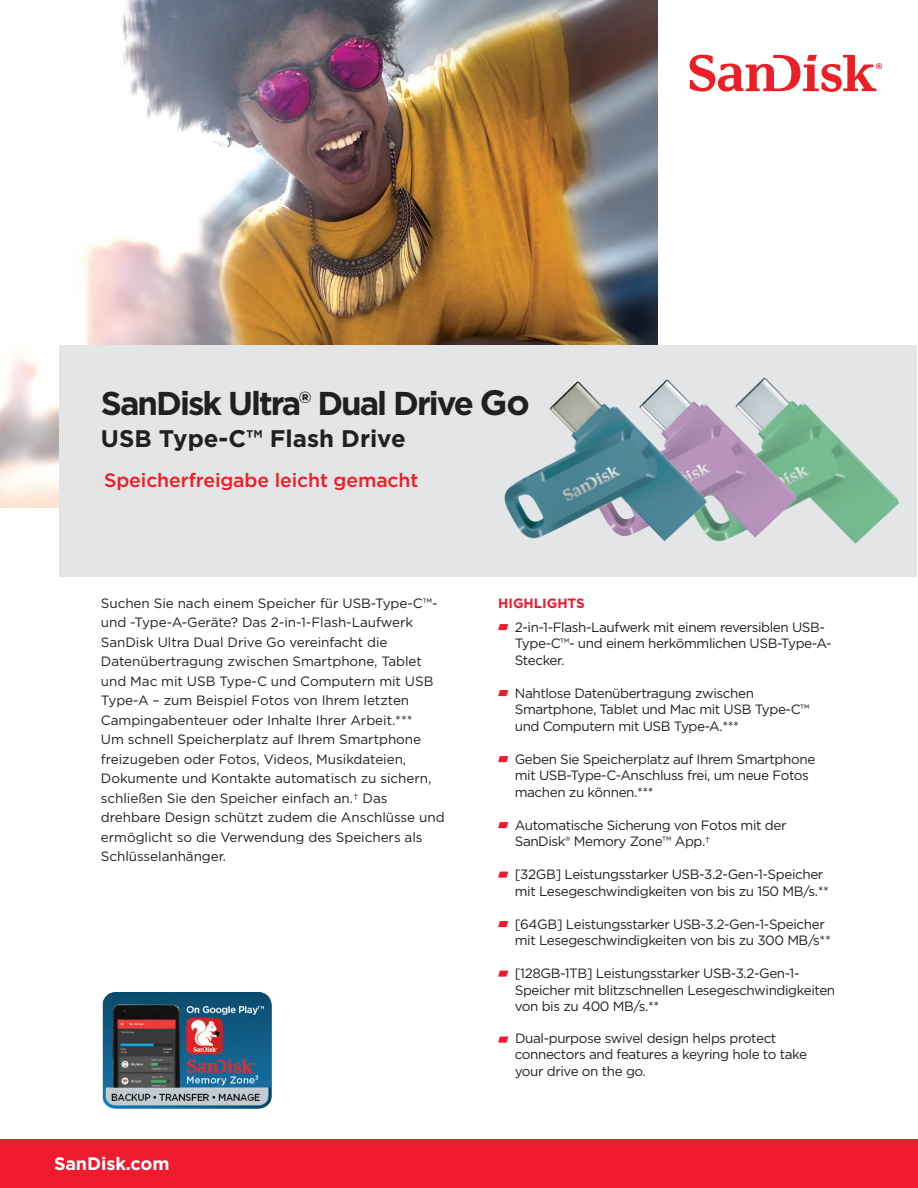
<style>
.page{position:relative;width:918px;height:1188px;background:#fff}
.page>*{position:absolute;margin:0;border:0;box-sizing:border-box;transform-origin:0 0}
.t1{font:700 33px "Gotham";letter-spacing:-.06em;color:#231f20}
.t2{font:700 24px "Gotham";color:#231f20}
.Front_Subhead_title{font:500 19.35px "Gotham";letter-spacing:-.005em;color:#ee1d23}
.t3{font:700 18px "Gotham";letter-spacing:-.005em;color:#fff}
.Body-text_run{font:13.5px/16.5px "Gotham";letter-spacing:-.03em;color:#231f20}
.Body-text_run-2{font:13.5px/19.5px "Gotham";letter-spacing:-.005em;color:#231f20}
.t4{font:700 13.5px "Gotham";color:#ee1a2e}
.s1{font-size:35.25px}
.s2{font-weight:300}
</style>
<div class="page">
<img style="left:0;top:0;width:657px;height:508px">
<div style="left:0;top:1139px;width:918px;height:49px;background:#ee1a2e"></div>
<div style="left:59px;top:345px;width:858px;height:232px;background:#e4e5e7"></div>
<img style="left:805px;top:404px;width:94px;height:140px">
<img style="left:718px;top:377px;width:87px;height:165px">
<img style="left:504px;top:379px;width:214px;height:163px">
<svg style="left:498px;top:624px;width:10px;height:6px"></svg>
<svg style="left:498px;top:690px;width:10px;height:6px"></svg>
<svg style="left:498px;top:756px;width:10px;height:6px"></svg>
<svg style="left:498px;top:822px;width:10px;height:6px"></svg>
<svg style="left:498px;top:872px;width:10px;height:6px"></svg>
<svg style="left:498px;top:921px;width:10px;height:6px"></svg>
<svg style="left:498px;top:971px;width:10px;height:6px"></svg>
<svg style="left:498px;top:1037px;width:10px;height:6px"></svg>
<img style="left:102px;top:993px;width:169px;height:116px">
<svg style="left:690px;top:55px;width:192px;height:37px"></svg>
<p class="t1" style="left:101px;top:381px;width:431px">SanDisk Ultra® Dual Drive <span class="s1">Go</span></p>
<p class="t2" style="left:101px;top:423px;width:306px">USB Type-C™ Flash Drive</p>
<p class="Front_Subhead_title" style="left:104px;top:467px;width:316px">Speicherfreigabe leicht gemacht</p>
<p class="Body-text_run-2" style="left:101px;top:593px;width:345px">Suchen Sie nach einem Speicher für USB-Type-C™- und -Type-A-Geräte? Das 2-in-1-Flash-Laufwerk SanDisk Ultra Dual Drive Go vereinfacht die Datenübertragung zwischen Smartphone, Tablet und Mac mit USB Type-C und Computern mit USB Type-A – zum Beispiel Fotos von Ihrem letzten Campingabenteuer oder Inhalte Ihrer Arbeit.***<br>Um schnell Speicherplatz auf Ihrem Smartphone freizugeben oder Fotos, Videos, Musikdateien, Dokumente und Kontakte automatisch zu sichern, schließen Sie den Speicher einfach an.<span class="s2">†</span> Das drehbare Design schützt zudem die Anschlüsse und ermöglicht so die Verwendung des Speichers als Schlüsselanhänger.</p>
<p class="t3" style="left:54px;top:1152px;width:117px">SanDisk.com</p>
<p class="t4" style="left:498px;top:594px;width:88px">HIGHLIGHTS</p>
<p class="Body-text_run" style="left:515px;top:618px;width:318px">2-in-1-Flash-Laufwerk mit einem reversiblen USB-<br>Type-C™- und einem herkömmlichen USB-Type-A-<br>Stecker.</p>
<p class="Body-text_run" style="left:515px;top:684px;width:296px">Nahtlose Datenübertragung zwischen<br>Smartphone, Tablet und Mac mit USB Type-C™ und Computern mit USB Type-A.***</p>
<p class="Body-text_run" style="left:515px;top:750px;width:302px">Geben Sie Speicherplatz auf Ihrem Smartphone mit USB-Type-C-Anschluss frei, um neue Fotos machen zu können.***</p>
<p class="Body-text_run" style="left:515px;top:816px;width:273px">Automatische Sicherung von Fotos mit der<br>SanDisk® Memory Zone™ App.<span class="s2">†</span></p>
<p class="Body-text_run" style="left:515px;top:866px;width:316px">[32GB] Leistungsstarker USB-3.2-Gen-1-Speicher mit Lesegeschwindigkeiten von bis zu 150 MB/s.**</p>
<p class="Body-text_run" style="left:515px;top:915px;width:318px">[64GB] Leistungsstarker USB-3.2-Gen-1-Speicher mit Lesegeschwindigkeiten von bis zu 300 MB/s**</p>
<p class="Body-text_run" style="left:515px;top:965px;width:322px">[128GB-1TB] Leistungsstarker USB-3.2-Gen-1-<br>Speicher mit blitzschnellen Lesegeschwindigkeiten von bis zu 400 MB/s.**</p>
<p class="Body-text_run" style="left:515px;top:1029px;width:294px">Dual-purpose swivel design helps protect connectors and features a keyring hole to take your drive on the go.</p>
</div>
